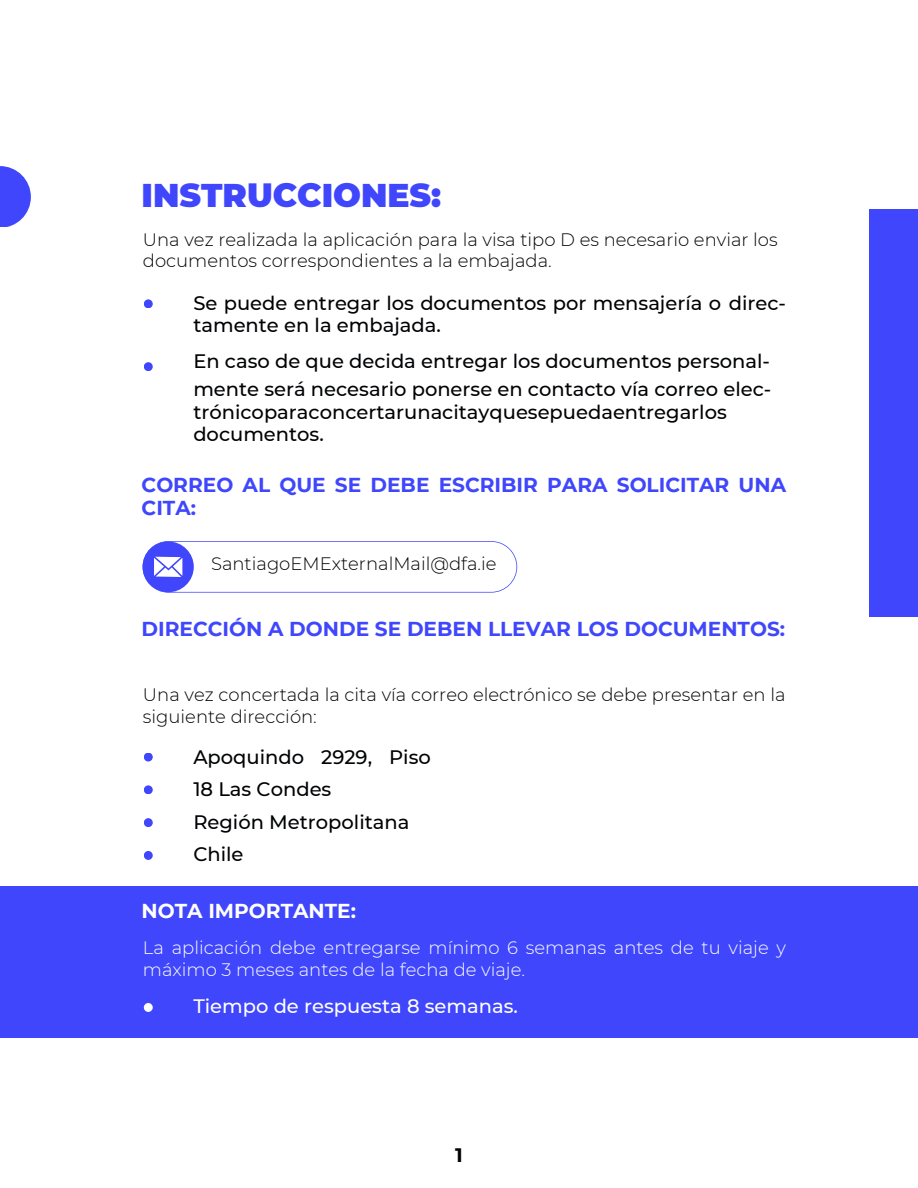
<style>
.page{position:relative;width:918px;height:1188px;background:#fff}
.page>*{position:absolute;margin:0;border:0;box-sizing:border-box;transform-origin:0 0}
.t1{font:900 32.85px "Montserrat";color:#3f46fc}
.t2{font:700 20.1px/23.7px "Montserrat";color:#3f46fc}
.t3{font:700 20.1px "Montserrat";color:#fff}
.t4{font:500 19.5px/32.7px "Montserrat";color:#000204}
.t5{font:500 19.5px "Montserrat";color:#fff}
.t6{font:700 19.5px "Montserrat";color:#000204}
.t7{font:300 18px/21.3px "Montserrat";color:#000204}
.t8{font:300 18px/21.3px "Montserrat";color:#fff}
</style>
<div class="page">
<svg style="left:0;top:166px;width:30px;height:61px"></svg>
<div style="left:144px;top:299px;width:9px;height:9px;background:#3f46fc;border-radius:50%"></div>
<div style="left:144px;top:362px;width:9px;height:9px;background:#3f46fc;border-radius:50%"></div>
<div style="left:144px;top:753px;width:9px;height:9px;background:#3f46fc;border-radius:50%"></div>
<div style="left:144px;top:785px;width:9px;height:9px;background:#3f46fc;border-radius:50%"></div>
<div style="left:144px;top:818px;width:9px;height:9px;background:#3f46fc;border-radius:50%"></div>
<div style="left:144px;top:851px;width:9px;height:9px;background:#3f46fc;border-radius:50%"></div>
<svg style="left:143px;top:541px;width:374px;height:52px"></svg>
<div style="left:0;top:887px;width:918px;height:151px;background:#3f46fc"></div>
<div style="left:144px;top:1003px;width:9px;height:9px;background:#fff;border-radius:50%"></div>
<div style="left:869px;top:209px;width:49px;height:408px;background:#3f46fc"></div>
<p class="t1" style="left:142px;top:175px;width:301px">INSTRUCCIONES:</p>
<p class="t7" style="left:143px;top:229px;width:636px">Una vez realizada la aplicación para la visa tipo D es necesario enviar los documentos correspondientes a la embajada.</p>
<p class="t4" style="left:193px;top:291px;width:594px;line-height:22.5px">Se puede entregar los documentos por mensajería o direc&shy;tamente en la embajada.</p>
<p class="t4" style="left:193px;top:345px;width:578px">En caso de que decida entregar los documentos personal-</p>
<p class="t4" style="left:193px;top:373px;width:580px">mente será necesario ponerse en contacto vía correo elec-</p>
<p class="t4" style="left:193px;top:395px;width:535px">trónicoparaconcertarunacitayquesepuedaentregarlos</p>
<p class="t4" style="left:193px;top:418px;width:132px">documentos.</p>
<p class="t2" style="left:142px;top:472px;width:646px">CORREO AL QUE SE DEBE ESCRIBIR PARA SOLICITAR UNA<br>CITA:</p>
<p class="t7" style="left:211px;top:553px;width:287px">SantiagoEMExternalMail@dfa.ie</p>
<p class="t2" style="left:142px;top:617px;width:645px">DIRECCIÓN A DONDE SE DEBEN LLEVAR LOS DOCUMENTOS:</p>
<p class="t7" style="left:143px;top:684px;width:644px">Una vez concertada la cita vía correo electrónico se debe presentar en la siguiente dirección:</p>
<p class="t4" style="left:193px;top:740px;width:239px">Apoquindo 2929, Piso<br>18 Las Condes</p>
<p class="t4" style="left:193px;top:806px;width:218px">Región Metropolitana<br>Chile</p>
<p class="t3" style="left:142px;top:899px;width:216px">NOTA IMPORTANTE:</p>
<p class="t8" style="left:143px;top:937px;width:645px">La aplicación debe entregarse mínimo 6 semanas antes de tu viaje y máximo 3 meses antes de la fecha de viaje.</p>
<p class="t5" style="left:193px;top:995px;width:326px">Tiempo de respuesta 8 semanas.</p>
<p class="t6" style="left:455px;top:1143px;width:9px">1</p>
</div>
